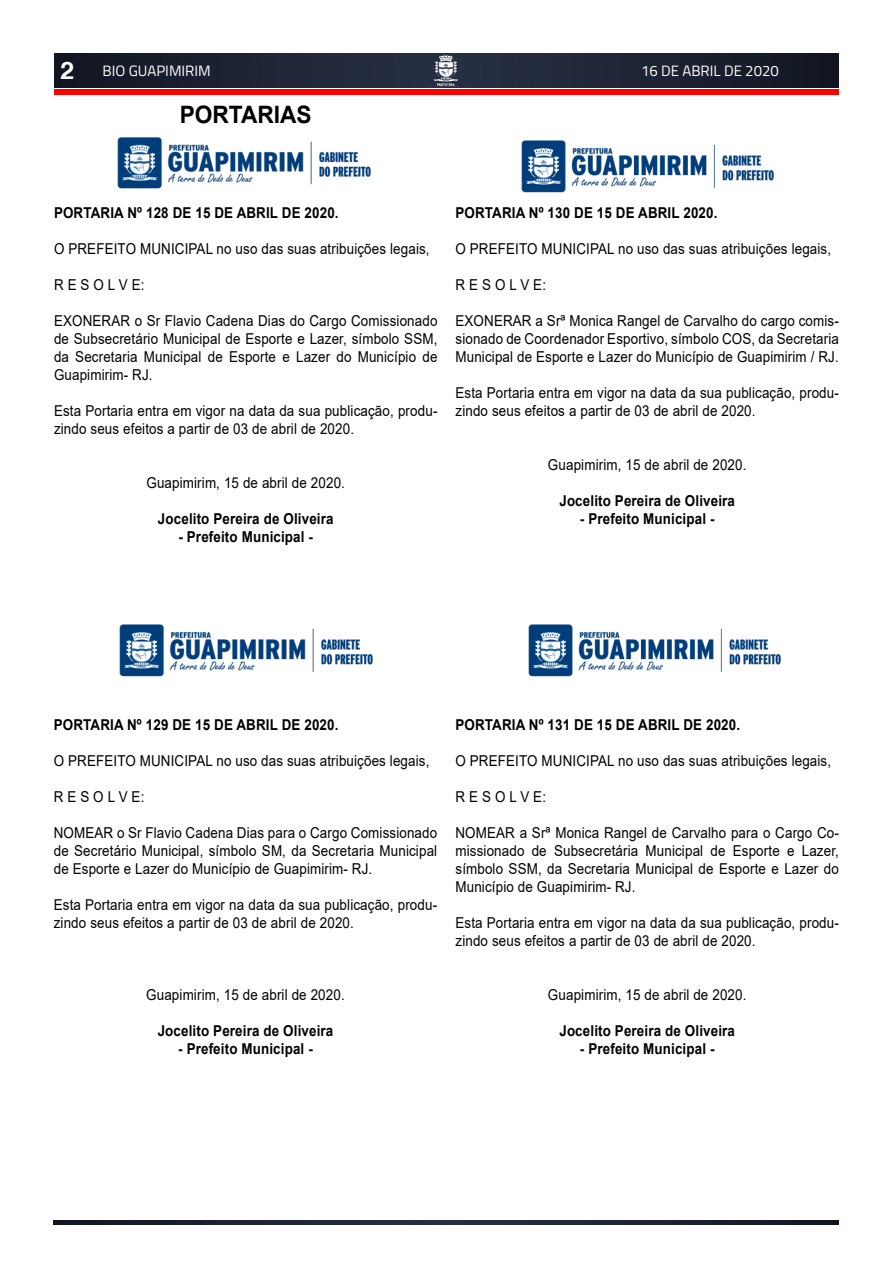
<style>
.page{position:relative;width:893px;height:1263px;background:#fff}
.page>*{position:absolute;margin:0;border:0;box-sizing:border-box;transform-origin:0 0}
.t1{font:700 24px "Arial";color:#000;scale:.95 1}
.t2{font:15px/18px "Arial";letter-spacing:.01em;color:#000;text-align:justify;scale:.89 1}
.t3{font:700 15px "Arial";letter-spacing:.01em;color:#000;scale:.89 1}
.t4{font:15px "Titillium";color:#fff}
.s1{font-family:"Helvetica Neue LT Com";font-weight:700;font-size:24px}
</style>
<div class="page">
<svg style="left:54px;top:53px;width:785px;height:34px;background:#1c2232"></svg>
<img style="left:425px;top:55px;width:43px;height:31px">
<div style="left:54px;top:89px;width:785px;height:6px;background:#f00"></div>
<svg style="left:54px;top:1220px;width:785px;height:5px;background:#1d2333"></svg>
<img style="left:117px;top:137px;width:254px;height:52px">
<img style="left:119px;top:624px;width:254px;height:53px">
<img style="left:521px;top:140px;width:253px;height:53px">
<img style="left:528px;top:624px;width:253px;height:53px">
<p class="t4" style="left:60px;top:60px;width:152px"><span class="s1">2</span> BIO GUAPIMIRIM</p>
<p class="t4" style="left:641px;top:60px;width:139px">16 DE ABRIL DE 2020</p>
<h1 class="t1" style="left:180px;top:98px;width:140px">PORTARIAS</h1>
<p class="t3" style="left:54px;top:202px;width:321px">PORTARIA Nº 128 DE 15 DE ABRIL DE 2020.</p>
<p class="t2" style="left:54px;top:239px;width:424px">O PREFEITO MUNICIPAL no uso das suas atribuições legais,</p>
<p class="t2" style="left:54px;top:275px;width:103px">R E S O L V E:</p>
<p class="t2" style="left:54px;top:311px;width:432px">EXONERAR o Sr Flavio Cadena Dias do Cargo Comissionado de Subsecretário Municipal de Esporte e Lazer, símbolo SSM, da Secretaria Municipal de Esporte e Lazer do Município de Guapimirim- RJ.</p>
<p class="t2" style="left:54px;top:401px;width:432px">Esta Portaria entra em vigor na data da sua publicação, produ&shy;zindo seus efeitos a partir de 03 de abril de 2020.</p>
<p class="t2" style="left:146px;top:473px;width:225px">Guapimirim, 15 de abril de 2020.</p>
<p class="t3" style="left:158px;top:508px;width:199px">Jocelito Pereira de Oliveira</p>
<p class="t3" style="left:178px;top:526px;width:153px">- Prefeito Municipal -</p>
<p class="t3" style="left:455px;top:202px;width:296px">PORTARIA Nº 130 DE 15 DE ABRIL 2020.</p>
<p class="t2" style="left:455px;top:239px;width:424px">O PREFEITO MUNICIPAL no uso das suas atribuições legais,</p>
<p class="t2" style="left:455px;top:275px;width:103px">R E S O L V E:</p>
<p class="t2" style="left:455px;top:311px;width:432px">EXONERAR a Srª Monica Rangel de Carvalho do cargo comis&shy;sionado de Coordenador Esportivo, símbolo COS, da Secretaria Municipal de Esporte e Lazer do Município de Guapimirim / RJ.</p>
<p class="t2" style="left:455px;top:383px;width:432px">Esta Portaria entra em vigor na data da sua publicação, produ&shy;zindo seus efeitos a partir de 03 de abril de 2020.</p>
<p class="t2" style="left:548px;top:455px;width:225px">Guapimirim, 15 de abril de 2020.</p>
<p class="t3" style="left:559px;top:490px;width:199px">Jocelito Pereira de Oliveira</p>
<p class="t3" style="left:580px;top:508px;width:153px">- Prefeito Municipal -</p>
<p class="t3" style="left:54px;top:714px;width:321px">PORTARIA Nº 129 DE 15 DE ABRIL DE 2020.</p>
<p class="t2" style="left:54px;top:752px;width:424px">O PREFEITO MUNICIPAL no uso das suas atribuições legais,</p>
<p class="t2" style="left:54px;top:788px;width:103px">R E S O L V E:</p>
<p class="t2" style="left:54px;top:824px;width:432px">NOMEAR o Sr Flavio Cadena Dias para o Cargo Comissionado de Secretário Municipal, símbolo SM, da Secretaria Municipal de Esporte e Lazer do Município de Guapimirim- RJ.</p>
<p class="t2" style="left:54px;top:896px;width:432px">Esta Portaria entra em vigor na data da sua publicação, produ&shy;zindo seus efeitos a partir de 03 de abril de 2020.</p>
<p class="t2" style="left:146px;top:986px;width:225px">Guapimirim, 15 de abril de 2020.</p>
<p class="t3" style="left:158px;top:1020px;width:199px">Jocelito Pereira de Oliveira</p>
<p class="t3" style="left:178px;top:1038px;width:153px">- Prefeito Municipal -</p>
<p class="t3" style="left:455px;top:714px;width:321px">PORTARIA Nº 131 DE 15 DE ABRIL DE 2020.</p>
<p class="t2" style="left:455px;top:752px;width:424px">O PREFEITO MUNICIPAL no uso das suas atribuições legais,</p>
<p class="t2" style="left:455px;top:788px;width:103px">R E S O L V E:</p>
<p class="t2" style="left:455px;top:824px;width:432px">NOMEAR a Srª Monica Rangel de Carvalho para o Cargo Co&shy;missionado de Subsecretária Municipal de Esporte e Lazer, símbolo SSM, da Secretaria Municipal de Esporte e Lazer do Município de Guapimirim- RJ.</p>
<p class="t2" style="left:455px;top:914px;width:432px">Esta Portaria entra em vigor na data da sua publicação, produ&shy;zindo seus efeitos a partir de 03 de abril de 2020.</p>
<p class="t2" style="left:548px;top:986px;width:225px">Guapimirim, 15 de abril de 2020.</p>
<p class="t3" style="left:559px;top:1020px;width:199px">Jocelito Pereira de Oliveira</p>
<p class="t3" style="left:580px;top:1038px;width:153px">- Prefeito Municipal -</p>
</div>
